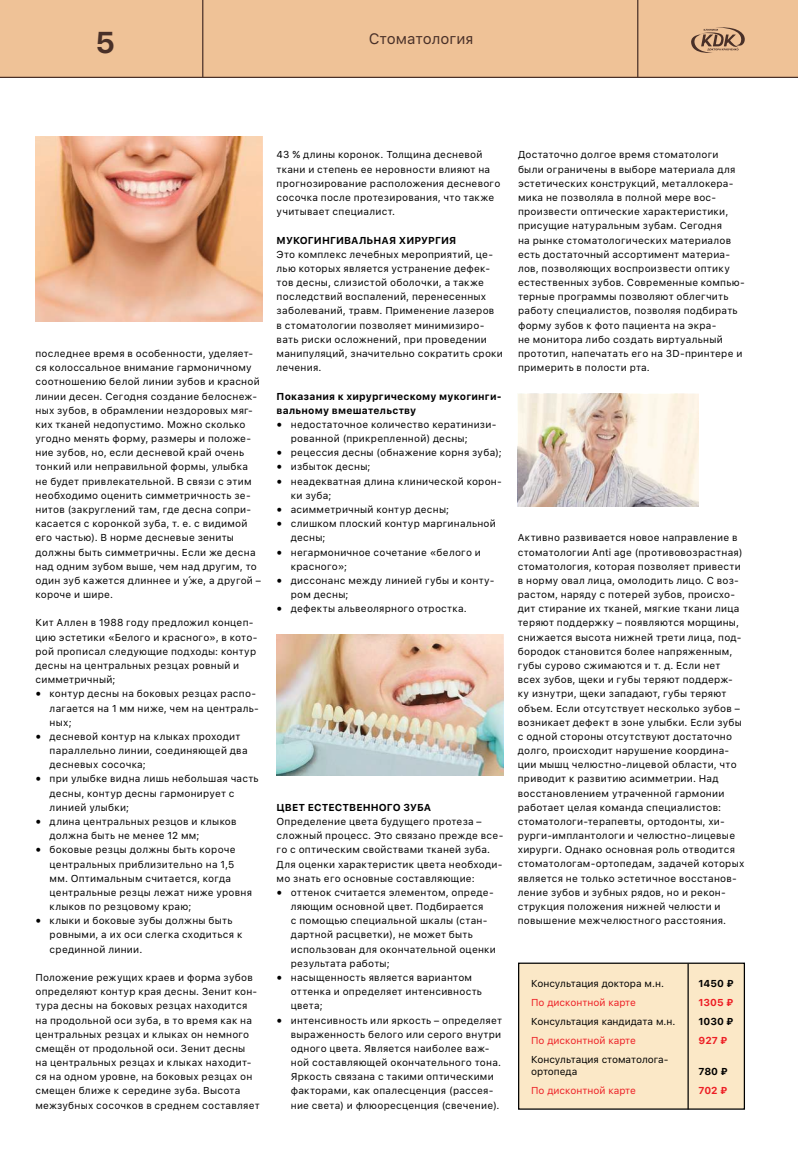
<style>
.page{position:relative;width:798px;height:1170px;background:#fff}
.page>*{position:absolute;margin:0;border:0;box-sizing:border-box;transform-origin:0 0}
.t1{font:700 30px "SF Pro Display";color:#493028}
.t2{font:15px "SF Pro Text";color:#493028}
.t3{font:10px/14.1px "SF Pro Text";letter-spacing:.025em;color:#000}
.t4{font:700 10px/14.1px "SF Pro Text";letter-spacing:.01em;color:#000}
.t5{font:10px/12px "SF Pro Text";color:#000}
.t6{font:10px "SF Pro Text";color:#ed1d24}
.t7{font:700 10px "SF Pro Text";color:#ed1d24}
.s1{font-family:"Minion Pro";font-size:15px}
</style>
<div class="page">
<div style="left:0;top:0;width:797px;height:78px;background:#efc297"></div>
<hr style="left:0;top:77px;width:797px;height:1px;background:#493028">
<hr style="left:637px;top:0;width:1px;height:77px;background:#493028">
<hr style="left:202px;top:0;width:1px;height:77px;background:#493028">
<div style="left:518px;top:962px;width:226px;height:147px;background:#fbe8c7;border:1px solid #000"></div>
<hr style="left:687px;top:963px;width:1px;height:146px;background:#000">
<svg style="left:35px;top:137px;width:227px;height:185px;background:#e2a988"></svg>
<img style="left:276px;top:634px;width:227px;height:142px">
<svg style="left:517px;top:393px;width:181px;height:113px;background:#e2d5ca"></svg>
<svg style="left:691px;top:27px;width:53px;height:26px"></svg>
<h1 class="t1" style="left:96px;top:25px;width:20px">5</h1>
<h2 class="t2" style="left:369px;top:28px;width:106px">Стоматология</h2>
<p class="t3" style="left:35px;top:347px;width:227px">последнее время в особенности, уделяет&shy;ся колоссальное внимание гармоничному соотношению белой линии зубов и красной линии десен. Сегодня создание белоснеж&shy;ных зубов, в обрамлении нездоровых мяг&shy;ких тканей недопустимо. Можно сколько угодно менять форму, размеры и положе&shy;ние зубов, но, если десневой край очень тонкий или неправильной формы, улыбка не будет привлекательной. В связи с этим необходимо оценить симметричность зе&shy;нитов (закруглений там, где десна сопри&shy;касается с коронкой зуба, т. е. с видимой его частью). В норме десневые зениты должны быть симметричны. Если же десна над одним зубом выше, чем над другим, то один зуб кажется длиннее и у́же, а другой – короче и шире.</p>
<p class="t3" style="left:35px;top:616px;width:223px">Кит Аллен в 1988 году предложил концеп&shy;цию эстетики «Белого и красного», в кото&shy;рой прописал следующие подходы: контур десны на центральных резцах ровный и симметричный;</p>
<p class="t3" style="left:50px;top:687px;width:211px;text-indent:-14px"><span class="s1">•</span> контур десны на боковых резцах распо&shy;лагается на 1 мм ниже, чем на централь&shy;ных;</p>
<p class="t3" style="left:50px;top:729px;width:199px;text-indent:-14px"><span class="s1">•</span> десневой контур на клыках проходит параллельно линии, соединяющей два десневых сосочка;</p>
<p class="t3" style="left:50px;top:772px;width:210px;text-indent:-14px"><span class="s1">•</span> при улыбке видна лишь небольшая часть десны, контур десны гармонирует с линией улыбки;</p>
<p class="t3" style="left:50px;top:814px;width:188px;text-indent:-14px"><span class="s1">•</span> длина центральных резцов и клыков должна быть не менее 12 мм;</p>
<p class="t3" style="left:50px;top:843px;width:204px;text-indent:-14px"><span class="s1">•</span> боковые резцы должны быть короче центральных приблизительно на 1,5 мм. Оптимальным считается, когда центральные резцы лежат ниже уровня клыков по резцовому краю;</p>
<p class="t3" style="left:50px;top:913px;width:194px;text-indent:-14px"><span class="s1">•</span> клыки и боковые зубы должны быть ровными, а их оси слегка сходиться к срединной линии.</p>
<p class="t3" style="left:35px;top:970px;width:226px">Положение режущих краев и форма зубов определяют контур края десны. Зенит кон&shy;тура десны на боковых резцах находится на продольной оси зуба, в то время как на центральных резцах и клыках он немного смещён от продольной оси. Зенит десны<br>на центральных резцах и клыках находит&shy;ся на одном уровне, на боковых резцах он смещен ближе к середине зуба. Высота межзубных сосочков в среднем составляет</p>
<p class="t3" style="left:276px;top:148px;width:225px">43 % длины коронок. Толщина десневой ткани и степень ее неровности влияют на прогнозирование расположения десневого сосочка после протезирования, что также учитывает специалист.</p>
<p class="t4" style="left:276px;top:233px;width:181px">МУКОГИНГИВАЛЬНАЯ ХИРУРГИЯ</p>
<p class="t3" style="left:276px;top:247px;width:228px">Это комплекс лечебных мероприятий, це&shy;лью которых является устранение дефек&shy;тов десны, слизистой оболочки, а также последствий воспалений, перенесенных заболеваний, травм. Применение лазеров<br>в стоматологии позволяет минимизиро&shy;вать риски осложнений, при проведении манипуляций, значительно сократить сроки лечения.</p>
<p class="t4" style="left:276px;top:389px;width:226px">Показания к хирургическому мукогинги&shy;вальному вмешательству</p>
<p class="t3" style="left:291px;top:417px;width:207px;text-indent:-14px"><span class="s1">•</span> недостаточное количество кератинизи&shy;рованной (прикрепленной) десны;</p>
<p class="t3" style="left:276px;top:446px;width:226px"><span class="s1">•</span> рецессия десны (обнажение корня зуба);</p>
<p class="t3" style="left:276px;top:460px;width:95px"><span class="s1">•</span> избыток десны;</p>
<p class="t3" style="left:291px;top:474px;width:212px;text-indent:-14px"><span class="s1">•</span> неадекватная длина клинической корон&shy;ки зуба;</p>
<p class="t3" style="left:276px;top:502px;width:174px"><span class="s1">•</span> асимметричный контур десны;</p>
<p class="t3" style="left:291px;top:517px;width:206px;text-indent:-14px"><span class="s1">•</span> слишком плоский контур маргинальной десны;</p>
<p class="t3" style="left:291px;top:545px;width:191px;text-indent:-14px"><span class="s1">•</span> негармоничное сочетание «белого и красного»;</p>
<p class="t3" style="left:291px;top:573px;width:205px;text-indent:-14px"><span class="s1">•</span> диссонанс между линией губы и конту&shy;ром десны;</p>
<p class="t3" style="left:276px;top:602px;width:191px"><span class="s1">•</span> дефекты альвеолярного отростка.</p>
<p class="t4" style="left:276px;top:800px;width:156px">ЦВЕТ ЕСТЕСТВЕННОГО ЗУБА</p>
<p class="t3" style="left:276px;top:814px;width:228px">Определение цвета будущего протеза – сложный процесс. Это связано прежде все&shy;го с оптическим свойствами тканей зуба.<br>Для оценки характеристик цвета необходи&shy;мо знать его основные составляющие:</p>
<p class="t3" style="left:291px;top:885px;width:207px;text-indent:-14px"><span class="s1">•</span> оттенок считается элементом, опреде&shy;ляющим основной цвет. Подбирается<br>с помощью специальной шкалы (стан&shy;дартной расцветки), не может быть использован для окончательной оценки результата работы;</p>
<p class="t3" style="left:291px;top:970px;width:193px;text-indent:-14px"><span class="s1">•</span> насыщенность является вариантом оттенка и определяет интенсивность цвета;</p>
<p class="t3" style="left:291px;top:1013px;width:213px;text-indent:-14px"><span class="s1">•</span> интенсивность или яркость – определяет выраженность белого или серого внутри одного цвета. Является наиболее важ&shy;ной составляющей окончательного тона.<br>Яркость связана с такими оптическими факторами, как опалесценция (рассея&shy;ние света) и флюоресценция (свечение).</p>
<p class="t3" style="left:518px;top:148px;width:228px">Достаточно долгое время стоматологи были ограничены в выборе материала для эстетических конструкций, металлокера&shy;мика не позволяла в полной мере вос&shy;произвести оптические характеристики, присущие натуральным зубам. Сегодня<br>на рынке стоматологических материалов есть достаточный ассортимент материа&shy;лов, позволяющих воспроизвести оптику естественных зубов. Современные компью&shy;терные программы позволяют облегчить работу специалистов, позволяя подбирать форму зубов к фото пациента на экра-<br>не монитора либо создать виртуальный прототип, напечатать его на 3D-принтере и примерить в полости рта.</p>
<p class="t3" style="left:517px;top:531px;width:228px">Активно развивается новое направление в стоматологии Anti age (противовозрастная) стоматология, которая позволяет привести в норму овал лица, омолодить лицо. С воз&shy;растом, наряду с потерей зубов, происхо&shy;дит стирание их тканей, мягкие ткани лица теряют поддержку – появляются морщины, снижается высота нижней трети лица, под&shy;бородок становится более напряженным, губы сурово сжимаются и т. д. Если нет всех зубов, щеки и губы теряют поддерж&shy;ку изнутри, щеки западают, губы теряют объем. Если отсутствует несколько зубов – возникает дефект в зоне улыбки. Если зубы с одной стороны отсутствуют достаточно долго, происходит нарушение координа&shy;ции мышц челюстно-лицевой области, что приводит к развитию асимметрии. Над восстановлением утраченной гармонии работает целая команда специалистов: стоматологи-терапевты, ортодонты, хи&shy;рурги-имплантологи и челюстно-лицевые хирурги. Однако основная роль отводится стоматологам-ортопедам, задачей которых является не только эстетичное восстанов&shy;ление зубов и зубных рядов, но и рекон&shy;струкция положения нижней челюсти и повышение межчелюстного расстояния.</p>
<p class="t5" style="left:531px;top:977px;width:134px">Консультация доктора м.н.</p>
<p class="t6" style="left:531px;top:995px;width:106px">По дисконтной карте</p>
<p class="t5" style="left:531px;top:1015px;width:146px">Консультация кандидата м.н.</p>
<p class="t6" style="left:531px;top:1033px;width:106px">По дисконтной карте</p>
<p class="t5" style="left:531px;top:1053px;width:139px">Консультация стоматолога&shy;ортопеда</p>
<p class="t6" style="left:531px;top:1083px;width:106px">По дисконтной карте</p>
<p class="t4" style="left:698px;top:976px;width:37px">1450 ₽</p>
<p class="t7" style="left:698px;top:996px;width:36px">1305 ₽</p>
<p class="t4" style="left:698px;top:1014px;width:37px">1030 ₽</p>
<p class="t7" style="left:698px;top:1034px;width:30px">927 ₽</p>
<p class="t4" style="left:698px;top:1064px;width:31px">780 ₽</p>
<p class="t7" style="left:698px;top:1084px;width:30px">702 ₽</p>
</div>
